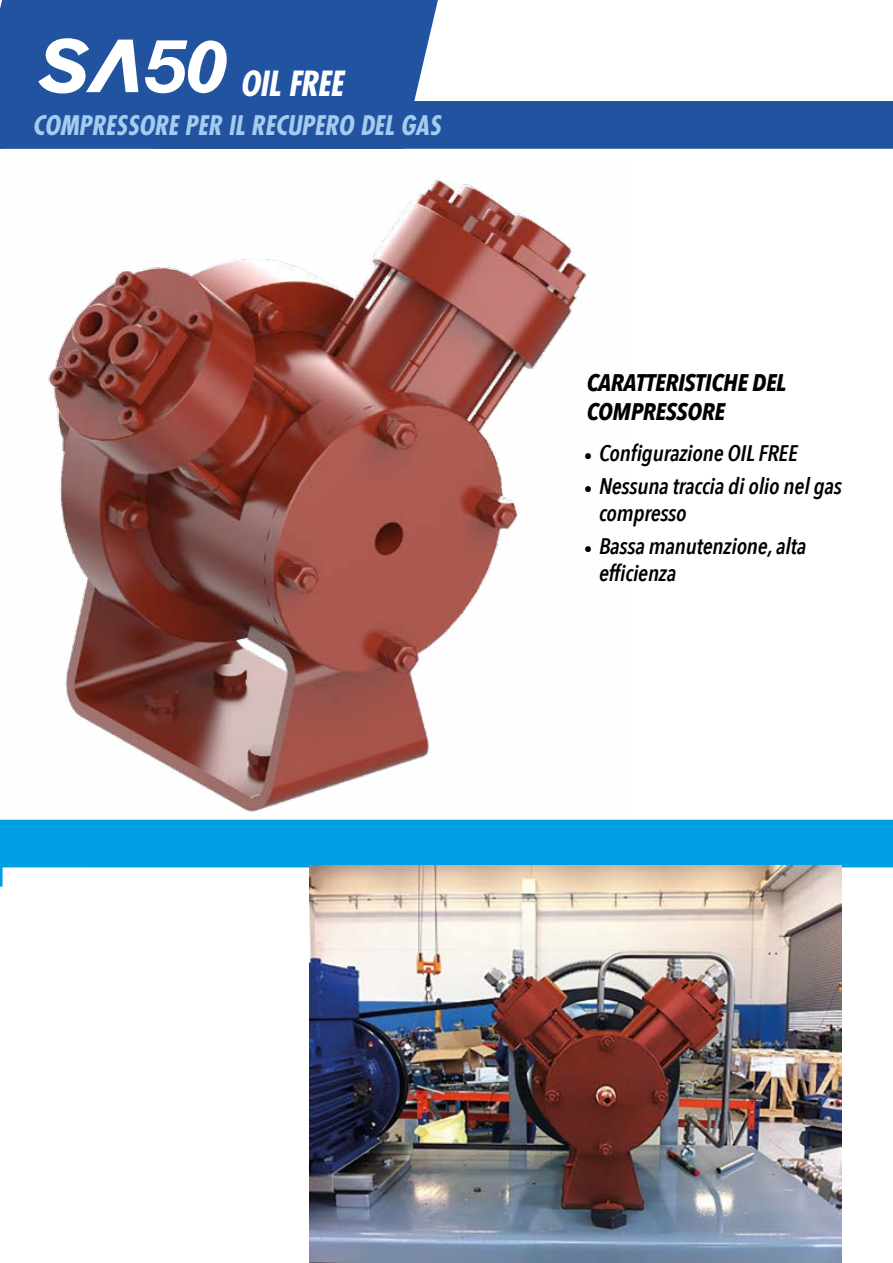
<style>
.page{position:relative;width:893px;height:1263px;background:#fff}
.page>*{position:absolute;margin:0;border:0;box-sizing:border-box;transform-origin:0 0}
.t1{font:italic 700 condensed 33.75px "Futura";letter-spacing:-.02em;color:#fff}
.t2{font:italic 700 condensed 26.25px "Futura";color:#a3ccee}
.t3{font:italic 700 24px/28.8px "Avenir Next Condensed";letter-spacing:-.01em;color:#000}
.t4{font:italic 600 22.5px/27px "Avenir Next Condensed";letter-spacing:-.01em;color:#000}
.s1{font-family:"Minion Pro";font-weight:400;font-style:normal}
</style>
<div class="page">
<div style="left:0;top:0;width:438px;height:38px;background:#2153a1"></div>
<svg style="left:0;top:819px;width:893px;height:68px;background:#29ade6"></svg>
<svg style="left:0;top:38px;width:893px;height:111px"></svg>
<img style="left:48px;top:178px;width:539px;height:634px">
<img style="left:309px;top:866px;width:533px;height:397px">
<h1 class="t1" style="left:240px;top:61px;width:104px">OIL FREE</h1>
<p class="t2" style="left:33px;top:108px;width:410px">COMPRESSORE PER IL RECUPERO DEL GAS</p>
<p class="t3" style="left:587px;top:368px;width:201px">CARATTERISTICHE DEL<br>COMPRESSORE</p>
<p class="t4" style="left:584px;top:439px;width:215px"><span class="s1">•</span> Configurazione OIL FREE</p>
<p class="t4" style="left:599px;top:472px;width:245px;text-indent:-15px"><span class="s1">•</span> Nessuna traccia di olio nel gas compresso</p>
<p class="t4" style="left:599px;top:533px;width:209px;text-indent:-15px"><span class="s1">•</span> Bassa manutenzione, alta efficienza</p>
</div>
